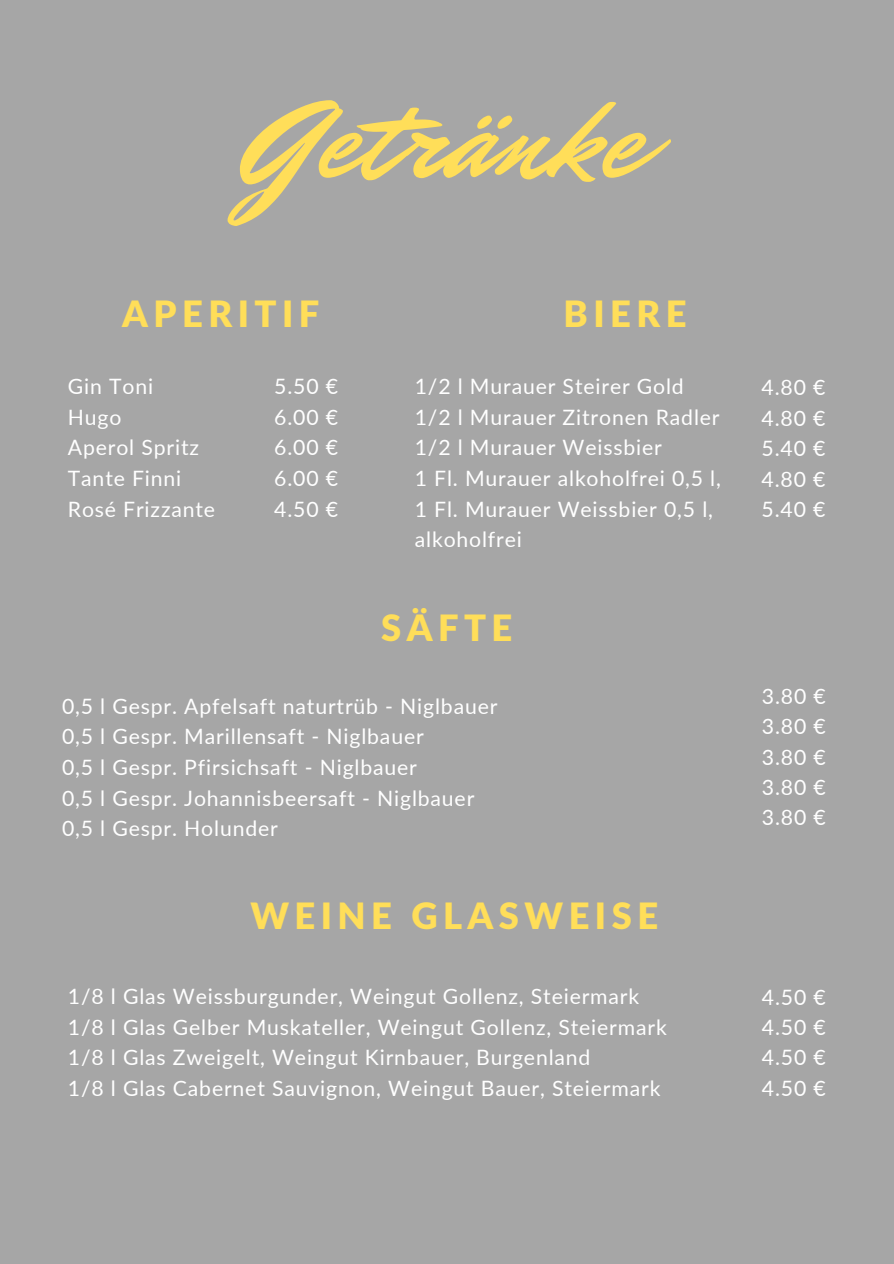
<style>
.page{position:relative;width:894px;height:1264px;background:#fff}
.page>*{position:absolute;margin:0;border:0;box-sizing:border-box;transform-origin:0 0}
.t1{font:121.05px "Mr Dafoe";color:#ffde59}
.t2{font:900 36.3px "Lato Latin";letter-spacing:.15em;color:#ffde59}
.t3{font:21.15px/30.3px "Lato";letter-spacing:.04em;color:#fff;text-align:justify}
</style>
<div class="page">
<div style="left:0;top:0;width:893px;height:1263px;background:#a6a6a6"></div>
<h1 class="t1" style="left:249px;top:57px;width:396px">Getränke</h1>
<h2 class="t2" style="left:122px;top:298px;width:199px">APERITIF</h2>
<p class="t3" style="left:68px;top:371px;width:87px">Gin Toni</p>
<p class="t3" style="left:68px;top:401px;width:55px">Hugo</p>
<p class="t3" style="left:68px;top:432px;width:133px">Aperol Spritz</p>
<p class="t3" style="left:68px;top:462px;width:115px">Tante Finni</p>
<p class="t3" style="left:68px;top:493px;width:149px">Rosé Frizzante</p>
<p class="t3" style="left:274px;top:370px;width:65px">5.50 € 6.00 € 6.00 € 6.00 € 4.50 €</p>
<h2 class="t2" style="left:563px;top:298px;width:124px">BIERE</h2>
<p class="t3" style="left:414px;top:371px;width:270px">1/2 l Murauer Steirer Gold</p>
<p class="t3" style="left:414px;top:401px;width:306px">1/2 l Murauer Zitronen Radler</p>
<p class="t3" style="left:414px;top:432px;width:248px">1/2 l Murauer Weissbier</p>
<p class="t3" style="left:414px;top:462px;width:307px">1 Fl. Murauer alkoholfrei 0,5 l,</p>
<p class="t3" style="left:414px;top:493px;width:299px">1 Fl. Murauer Weissbier 0,5 l, alkoholfrei</p>
<h2 class="t2" style="left:381px;top:612px;width:133px">SÄFTE</h2>
<p class="t3" style="left:62px;top:690px;width:437px">0,5 l Gespr. Apfelsaft naturtrüb - Niglbauer</p>
<p class="t3" style="left:62px;top:721px;width:363px">0,5 l Gespr. Marillensaft - Niglbauer</p>
<p class="t3" style="left:62px;top:751px;width:356px">0,5 l Gespr. Pfirsichsaft - Niglbauer</p>
<p class="t3" style="left:62px;top:782px;width:413px">0,5 l Gespr. Johannisbeersaft - Niglbauer</p>
<p class="t3" style="left:62px;top:813px;width:217px">0,5 l Gespr. Holunder</p>
<p class="t2" style="left:250px;top:899px;width:409px">WEINE GLASWEISE</p>
<p class="t3" style="left:68px;top:980px;width:572px">1/8 l Glas Weissburgunder, Weingut Gollenz, Steiermark</p>
<p class="t3" style="left:68px;top:1011px;width:600px">1/8 l Glas Gelber Muskateller, Weingut Gollenz, Steiermark</p>
<p class="t3" style="left:68px;top:1041px;width:524px">1/8 l Glas Zweigelt, Weingut Kirnbauer, Burgenland</p>
<p class="t3" style="left:68px;top:1072px;width:594px">1/8 l Glas Cabernet Sauvignon, Weingut Bauer, Steiermark</p>
<p class="t3" style="left:761px;top:372px;width:65px">4.80 €</p>
<p class="t3" style="left:761px;top:402px;width:65px">4.80 €</p>
<p class="t3" style="left:761px;top:433px;width:65px">5.40 €</p>
<p class="t3" style="left:761px;top:463px;width:65px">4.80 €</p>
<p class="t3" style="left:761px;top:493px;width:65px">5.40 €</p>
<h2 class="t3" style="left:761px;top:680px;width:65px">3.80 € 3.80 € 3.80 € 3.80 € 3.80 €</h2>
<p class="t3" style="left:761px;top:981px;width:65px">4.50 € 4.50 € 4.50 € 4.50 €</p>
</div>
